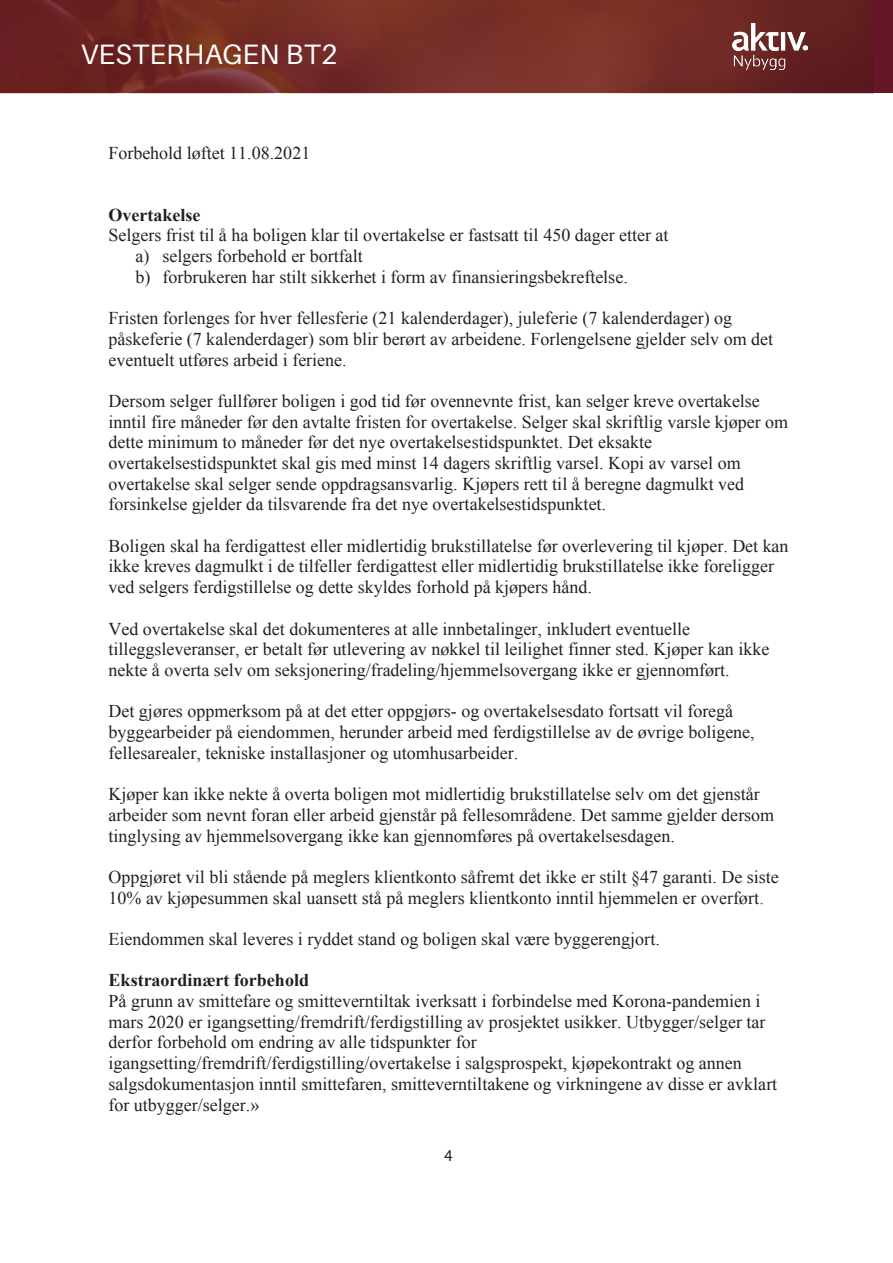
<style>
.page{position:relative;width:893px;height:1263px;background:#fff}
.page>*{position:absolute;margin:0;border:0;box-sizing:border-box;transform-origin:0 0}
.t1{font:28.05px "Aileron";letter-spacing:.01em;color:#fff}
.t2{font:18px/20.7px "Times New Roman";color:#231f20}
.t3{font:700 18px "Times New Roman";color:#231f20}
.t4{font:15px "Lucida Sans";color:#231f20}
.s1{color:#f00}
.s2{font-weight:700}
</style>
<div class="page">
<div style="left:0;top:0;width:893px;height:93px;background:#661627"></div>
<img style="left:2px;top:0;width:872px;height:93px">
<img style="left:733px;top:24px;width:74px;height:46px">
<h1 class="t1" style="left:81px;top:39px;width:258px">VESTERHAGEN BT2</h1>
<p class="t2" style="left:109px;top:142px;width:203px">Forbehold løftet 11.08.2021</p>
<p class="t3" style="left:109px;top:202px;width:93px">Overtakelse</p>
<p class="t2" style="left:109px;top:225px;width:561px">Selgers frist til å ha boligen klar til overtakelse er fastsatt til 450 dager etter at</p>
<p class="t2" style="left:136px;top:245px;width:229px">a) selgers forbehold er bortfalt</p>
<p class="t2" style="left:136px;top:266px;width:494px">b) forbrukeren har stilt sikkerhet i form av finansieringsbekreftelse.</p>
<p class="t2" style="left:109px;top:307px;width:666px">Fristen forlenges for hver fellesferie (21 kalenderdager), juleferie (7 kalenderdager) og påskeferie (7 kalenderdager) som blir berørt av arbeidene. Forlengelsene gjelder selv om det eventuelt utføres arbeid i feriene.</p>
<p class="t2" style="left:109px;top:390px;width:681px">Dersom selger fullfører boligen i god tid før ovennevnte frist, kan selger kreve overtakelse inntil fire måneder før den avtalte fristen for overtakelse. Selger skal skriftlig varsle kjøper om dette minimum to måneder før det nye overtakelsestidspunktet. Det eksakte overtakelsestidspunktet skal gis med minst 14 dagers skriftlig varsel. Kopi av varsel om overtakelse skal selger sende oppdragsansvarlig. Kjøpers rett til å beregne dagmulkt ved forsinkelse gjelder da tilsvarende fra det nye overtakelsestidspunktet.</p>
<p class="t2" style="left:109px;top:535px;width:681px">Boligen skal ha ferdigattest eller midlertidig brukstillatelse før overlevering til kjøper. Det kan ikke kreves dagmulkt i de tilfeller ferdigattest eller midlertidig brukstillatelse ikke foreligger ved selgers ferdigstillelse og dette skyldes forhold på kjøpers hånd.</p>
<p class="t2" style="left:109px;top:618px;width:662px">Ved overtakelse skal det dokumenteres at alle innbetalinger, inkludert eventuelle tilleggsleveranser, er betalt før utlevering av nøkkel til leilighet finner sted. Kjøper kan ikke nekte å overta selv om seksjonering/fradeling/hjemmelsovergang ikke er gjennomført.</p>
<p class="t2" style="left:109px;top:701px;width:648px">Det gjøres oppmerksom på at det etter oppgjørs- og overtakelsesdato fortsatt vil foregå byggearbeider på eiendommen, herunder arbeid med ferdigstillelse av de øvrige boligene, fellesarealer, tekniske installasjoner og utomhusarbeider.</p>
<p class="t2" style="left:109px;top:783px;width:667px">Kjøper kan ikke nekte å overta boligen mot midlertidig brukstillatelse selv om det gjenstår arbeider som nevnt foran eller arbeid gjenstår på fellesområdene. Det samme gjelder dersom tinglysing av hjemmelsovergang ikke kan gjennomføres på overtakelsesdagen.</p>
<p class="t2" style="left:109px;top:866px;width:672px">Oppgjøret vil bli stående på meglers klientkonto såfremt det ikke er stilt §47 garanti. De siste<br>10% av kjøpesummen skal uansett stå på meglers klientkonto inntil hjemmelen er overført<span class="s1">.</span></p>
<p class="t2" style="left:109px;top:928px;width:553px">Eiendommen skal leveres i ryddet stand og boligen skal være byggerengjort.</p>
<p class="t2" style="left:109px;top:970px;width:670px"><span class="s2">Ekstraordinært forbehold<br></span>På grunn av smittefare og smitteverntiltak iverksatt i forbindelse med Korona-pandemien i mars 2020 er igangsetting/fremdrift/ferdigstilling av prosjektet usikker. Utbygger/selger tar derfor forbehold om endring av alle tidspunkter for igangsetting/fremdrift/ferdigstilling/overtakelse i salgsprospekt, kjøpekontrakt og annen salgsdokumentasjon inntil smittefaren, smitteverntiltakene og virkningene av disse er avklart for utbygger/selger.»</p>
<p class="t4" style="left:444px;top:1147px;width:11px">4</p>
</div>
